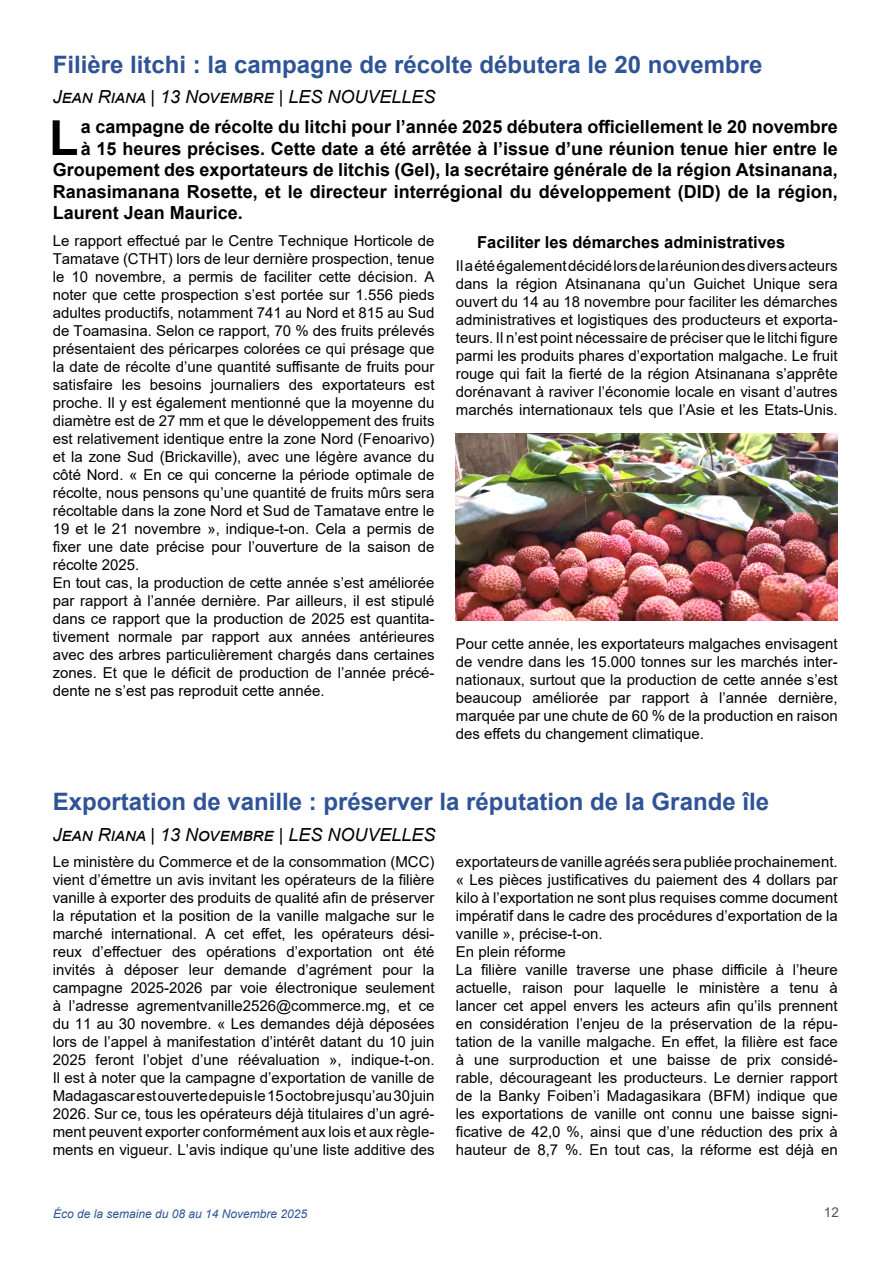
<style>
.page{position:relative;width:893px;height:1263px;background:#fff}
.page>*{position:absolute;margin:0;border:0;box-sizing:border-box;transform-origin:0 0}
.t1{font:700 48.15px "Arial";color:#000}
.t2{font:700 24px "Arial";color:#2f5496}
.t3{font:700 18px "Arial";color:#000}
.t4{font:italic 18px "Arial";color:#000}
.t5{font:700 16.5px "Arial";color:#000}
.t6{font:15px/18px "Arial";color:#000;text-align:justify}
.t7{font:13.5px "Arial";color:#525252}
.t8{font:italic 12px "Arial";color:#2f5496}
</style>
<div class="page">
<img style="left:456px;top:433px;width:382px;height:187px">
<h2 class="t2" style="left:53px;top:47px;width:711px">Filière litchi : la campagne de récolte débutera le 20 novembre</h2>
<p class="t4" style="left:53px;top:85px;width:384px">Jean Riana | 13 Novembre | LES NOUVELLES</p>
<h1 class="t1" style="left:49px;top:104px;width:31px">L</h1>
<p class="t3" style="left:81px;top:114px;width:758px">a campagne de récolte du litchi pour l’année 2025 débutera officiellement le 20 novembre</p>
<p class="t3" style="left:81px;top:136px;width:758px">à 15 heures précises. Cette date a été arrêtée à l’issue d’une réunion tenue hier entre le</p>
<p class="t3" style="left:53px;top:157px;width:786px">Groupement des exportateurs de litchis (Gel), la secrétaire générale de la région Atsinanana,</p>
<p class="t3" style="left:53px;top:179px;width:786px">Ranasimanana Rosette, et le directeur interrégional du développement (DID) de la région,</p>
<p class="t3" style="left:53px;top:200px;width:192px">Laurent Jean Maurice.</p>
<p class="t6" style="left:53px;top:231px;width:383px;text-align:left">Le rapport effectué par le Centre Technique Horticole de Tamatave (CTHT) lors de leur dernière prospection, tenue le 10 novembre, a permis de faciliter cette décision. A noter que cette prospection s’est portée sur 1.556 pieds adultes productifs, notamment 741 au Nord et 815 au Sud de Toamasina. Selon ce rapport, 70 % des fruits prélevés présentaient des péricarpes colorées ce qui présage que la date de récolte d’une quantité suffisante de fruits pour satisfaire les besoins journaliers des exportateurs est proche. Il y est également mentionné que la moyenne du diamètre est de 27 mm et que le développement des fruits est relativement identique entre la zone Nord (Fenoarivo) et la zone Sud (Brickaville), avec une légère avance du côté Nord. « En ce qui concerne la période optimale de récolte, nous pensons qu’une quantité de fruits mûrs sera récoltable dans la zone Nord et Sud de Tamatave entre le 19 et le 21 novembre », indique-t-on. Cela a permis de fixer une date précise pour l’ouverture de la saison de récolte 2025.<br>En tout cas, la production de cette année s’est améliorée par rapport à l’année dernière. Par ailleurs, il est stipulé dans ce rapport que la production de 2025 est quantita&shy;tivement normale par rapport aux années antérieures avec des arbres particulièrement chargés dans certaines zones. Et que le déficit de production de l’année précé&shy;dente ne s’est pas reproduit cette année.</p>
<p class="t5" style="left:477px;top:230px;width:310px">Faciliter les démarches administratives</p>
<p class="t6" style="left:456px;top:257px;width:383px">Il a été également décidé lors de la réunion des divers acteurs dans la région Atsinanana qu’un Guichet Unique sera ouvert du 14 au 18 novembre pour faciliter les démarches administratives et logistiques des producteurs et exporta&shy;teurs. Il n’est point nécessaire de préciser que le litchi figure parmi les produits phares d’exportation malgache. Le fruit rouge qui fait la fierté de la région Atsinanana s’apprête dorénavant à raviver l’économie locale en visant d’autres marchés internationaux tels que l’Asie et les Etats-Unis.</p>
<p class="t6" style="left:456px;top:635px;width:383px">Pour cette année, les exportateurs malgaches envisagent de vendre dans les 15.000 tonnes sur les marchés inter&shy;nationaux, surtout que la production de cette année s’est beaucoup améliorée par rapport à l’année dernière, marquée par une chute de 60 % de la production en raison des effets du changement climatique.</p>
<h2 class="t2" style="left:53px;top:785px;width:718px">Exportation de vanille : préserver la réputation de la Grande île</h2>
<p class="t4" style="left:53px;top:822px;width:384px">Jean Riana | 13 Novembre | LES NOUVELLES</p>
<p class="t6" style="left:53px;top:853px;width:383px">Le ministère du Commerce et de la consommation (MCC) vient d’émettre un avis invitant les opérateurs de la filière vanille à exporter des produits de qualité afin de préserver la réputation et la position de la vanille malgache sur le marché international. A cet effet, les opérateurs dési&shy;reux d’effectuer des opérations d’exportation ont été invités à déposer leur demande d’agrément pour la campagne 2025-2026 par voie électronique seulement à l’adresse agrementvanille2526@commerce.mg, et ce du 11 au 30 novembre. « Les demandes déjà déposées lors de l’appel à manifestation d’intérêt datant du 10 juin 2025 feront l’objet d’une réévaluation », indique-t-on.<br>Il est à noter que la campagne d’exportation de vanille de Madagascar est ouverte depuis le 15 octobre jusqu’au 30 juin 2026. Sur ce, tous les opérateurs déjà titulaires d’un agré&shy;ment peuvent exporter conformément aux lois et aux règle&shy;ments en vigueur. L’avis indique qu’une liste additive des</p>
<p class="t6" style="left:456px;top:853px;width:383px;text-align:left">exportateurs de vanille agréés sera publiée prochainement. « Les pièces justificatives du paiement des 4 dollars par kilo à l’exportation ne sont plus requises comme document impératif dans le cadre des procédures d’exportation de la vanille », précise-t-on.<br>En plein réforme<br>La filière vanille traverse une phase difficile à l’heure actuelle, raison pour laquelle le ministère a tenu à lancer cet appel envers les acteurs afin qu’ils prennent en considération l’enjeu de la préservation de la répu&shy;tation de la vanille malgache. En effet, la filière est face à une surproduction et une baisse de prix considé&shy;rable, décourageant les producteurs. Le dernier rapport de la Banky Foiben’i Madagasikara (BFM) indique que les exportations de vanille ont connu une baisse signi&shy;ficative de 42,0 %, ainsi que d’une réduction des prix à hauteur de 8,7 %. En tout cas, la réforme est déjà en</p>
<p class="t8" style="left:53px;top:1205px;width:256px">Éco de la semaine du 08 au 14 Novembre 2025</p>
<p class="t7" style="left:824px;top:1203px;width:17px">12</p>
</div>
